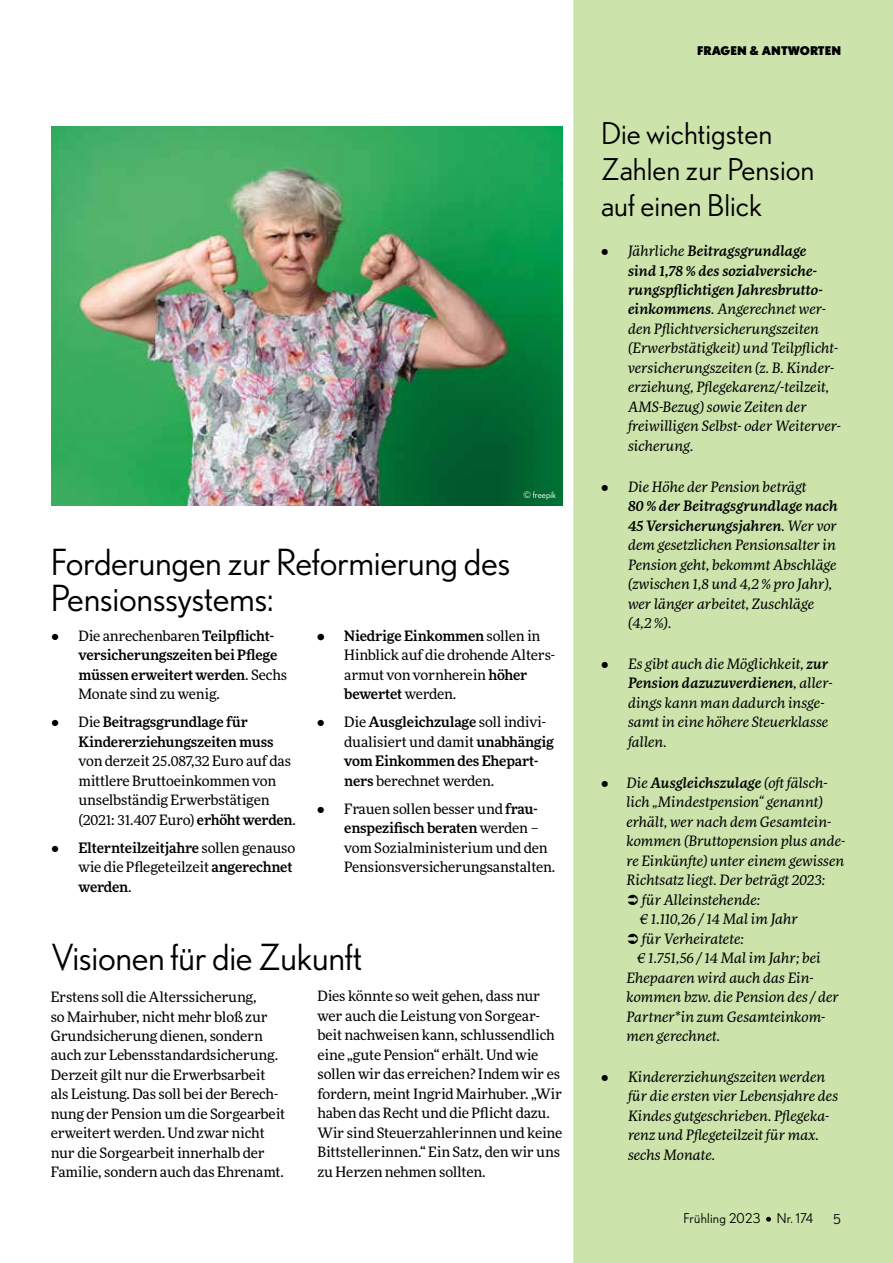
<style>
.page{position:relative;width:893px;height:1263px;background:#fff}
.page>*{position:absolute;margin:0;border:0;box-sizing:border-box;transform-origin:0 0}
.t1{font:36px/36px "Nobel";letter-spacing:-.01em;color:#000}
.t2{font:30px/36px "Nobel";color:#000}
.t3{font:italic 14.25px/19.5px "More Pro";color:#000}
.t4{font:14.25px/19.5px "More Pro";letter-spacing:-.01em;color:#000}
.t5{font:500 14.25px/19.5px "More Pro";letter-spacing:-.01em;color:#000}
.t6{font:italic 500 14.25px "More Pro";color:#000}
.t7{font:13.5px "Nobel";letter-spacing:.02em;color:#000}
.t8{font:900 12px "Nobel";color:#000}
.t9{font:9px "Nobel";color:#fff}
.s1{font-weight:400}
.s2{font-weight:500}
</style>
<div class="page">
<div style="left:573px;top:0;width:320px;height:1263px;background:#cce3ac"></div>
<img style="left:51px;top:126px;width:511px;height:380px">
<svg style="left:766px;top:1217px;width:5px;height:5px"></svg>
<svg style="left:628px;top:894px;width:10px;height:11px"></svg>
<svg style="left:628px;top:933px;width:10px;height:11px"></svg>
<p class="t9" style="left:524px;top:489px;width:34px">© freepik</p>
<h1 class="t1" style="left:51px;top:544px;width:461px">Forderungen zur Reformierung des<br>Pensionssystems:</h1>
<p class="t5" style="left:78px;top:625px;width:210px;text-indent:-27px"><span class="s1">• Die anrechenbaren</span> Teilpflicht&shy;versicherungszeiten bei Pflege müssen erweitert werden<span class="s1">. Sechs<br>Monate sind zu wenig.</span></p>
<p class="t5" style="left:78px;top:711px;width:197px;text-indent:-27px"><span class="s1">• Die</span> Beitragsgrundlage für<br>Kindererziehungszeiten muss</p>
<p class="t4" style="left:78px;top:751px;width:219px">von derzeit 25.087,32 Euro auf das mittlere Bruttoeinkommen von unselbständig Erwerbstätigen (2021: 31.407 Euro) <span class="s2">erhöht werden</span>.</p>
<p class="t5" style="left:78px;top:837px;width:218px;text-indent:-27px"><span class="s1">•</span> Elternteilzeitjahre <span class="s1">sollen genauso wie die Pflegeteilzeit</span> angerechnet werden<span class="s1">.</span></p>
<p class="t4" style="left:344px;top:625px;width:212px;text-indent:-27px"><span class="s2">• Niedrige Einkommen</span> sollen in<br>Hinblick auf die drohende Alters&shy;armut von vornherein <span class="s2">höher bewertet</span> werden.</p>
<p class="t5" style="left:344px;top:711px;width:211px;text-indent:-27px"><span class="s1">• Die</span> Ausgleichzulage <span class="s1">soll indivi&shy;dualisiert und damit</span> unabhängig vom Einkommen des Ehepart&shy;ners <span class="s1">berechnet werden.</span></p>
<p class="t4" style="left:344px;top:798px;width:213px;text-indent:-27px">• Frauen sollen besser und <span class="s2">frau&shy;enspezifisch beraten</span> werden – vom Sozialministerium und den<br>Pensionsversicherungsanstalten.</p>
<h1 class="t1" style="left:51px;top:938px;width:313px">Visionen für die Zukunft</h1>
<p class="t4" style="left:317px;top:986px;width:246px">Dies könnte so weit gehen, dass nur wer auch die Leistung von Sorgear&shy;beit nachweisen kann, schlussendlich eine „gute Pension“ erhält. Und wie sollen wir das erreichen? Indem wir es fordern, meint Ingrid Mairhuber. „Wir haben das Recht und die Pflicht dazu.<br>Wir sind Steuerzahlerinnen und keine Bittstellerinnen.“ Ein Satz, den wir uns zu Herzen nehmen sollten.</p>
<p class="t4" style="left:51px;top:986px;width:236px">Erstens soll die Alterssicherung,<br>so Mairhuber, nicht mehr bloß zur Grundsicherung dienen, sondern auch zur Lebensstandardsicherung.<br>Derzeit gilt nur die Erwerbsarbeit als Leistung. Das soll bei der Berech&shy;nung der Pension um die Sorgearbeit erweitert werden. Und zwar nicht nur die Sorgearbeit innerhalb der Familie, sondern auch das Ehrenamt.</p>
<p class="t8" style="left:697px;top:43px;width:146px">FRAGEN &amp; ANTWORTEN</p>
<h2 class="t2" style="left:601px;top:115px;width:215px">Die wichtigsten<br>Zahlen zur Pension auf einen Blick</h2>
<p class="t3" style="left:628px;top:241px;width:214px;text-indent:-27px">• Jährliche <span class="s2">Beitragsgrundlage<br>sind 1,78 % des sozialversiche&shy;rungspflichtigen Jahresbrutto&shy;einkommens</span>. Angerechnet wer&shy;den Pflichtversicherungszeiten (Erwerbstätigkeit) und Teilpflicht&shy;versicherungszeiten (z. B. Kinder&shy;erziehung, Pflegekarenz/-teilzeit,<br>AMS-Bezug) sowie Zeiten der freiwilligen Selbst- oder Weiterver&shy;sicherung.</p>
<p class="t3" style="left:601px;top:476px;width:207px">• Die Höhe der Pension beträgt</p>
<p class="t3" style="left:628px;top:496px;width:211px"><span class="s2">80 % der Beitragsgrundlage nach<br>45 Versicherungsjahren</span>. Wer vor dem gesetzlichen Pensionsalter in<br>Pension geht, bekommt Abschläge (zwischen 1,8 und 4,2 % pro Jahr), wer länger arbeitet, Zuschläge (4,2 %).</p>
<p class="t3" style="left:628px;top:653px;width:206px;text-indent:-27px">• Es gibt auch die Möglichkeit, <span class="s2">zur<br>Pension dazuzuverdienen</span>, aller&shy;dings kann man dadurch insge&shy;samt in eine höhere Steuerklasse fallen.</p>
<p class="t6" style="left:601px;top:772px;width:228px"><span class="s1">• Die</span> Ausgleichszulage <span class="s1">(oft fälsch-</span></p>
<p class="t3" style="left:626px;top:792px;width:198px">lich „Mindestpension“ genannt)</p>
<p class="t3" style="left:626px;top:811px;width:206px">erhält, wer nach dem Gesamtein-</p>
<p class="t3" style="left:626px;top:831px;width:220px">kommen (Bruttopension plus ande-</p>
<p class="t3" style="left:626px;top:850px;width:219px">re Einkünfte) unter einem gewissen</p>
<p class="t3" style="left:626px;top:870px;width:200px">Richtsatz liegt. Der beträgt 2023:</p>
<p class="t3" style="left:642px;top:889px;width:120px">für Alleinstehende:</p>
<p class="t3" style="left:640px;top:909px;width:160px">€ 1.110,26 / 14 Mal im Jahr</p>
<p class="t3" style="left:642px;top:928px;width:104px">für Verheiratete:</p>
<p class="t3" style="left:637px;top:948px;width:185px">€ 1.751,56 / 14 Mal im Jahr; bei</p>
<p class="t3" style="left:626px;top:967px;width:189px">Ehepaaren wird auch das Ein-</p>
<p class="t3" style="left:626px;top:987px;width:214px">kommen bzw. die Pension des / der</p>
<p class="t3" style="left:626px;top:1006px;width:200px">Partner*in zum Gesamteinkom-</p>
<p class="t3" style="left:626px;top:1026px;width:95px">men gerechnet.</p>
<p class="t3" style="left:628px;top:1066px;width:212px;text-indent:-27px">• Kindererziehungszeiten werden für die ersten vier Lebensjahre des<br>Kindes gutgeschrieben. Pflegeka&shy;renz und Pflegeteilzeit für max. sechs Monate.</p>
<p class="t7" style="left:683px;top:1210px;width:131px">Frühling 2023 Nr. 174</p>
<p class="t7" style="left:833px;top:1211px;width:9px">5</p>
</div>
